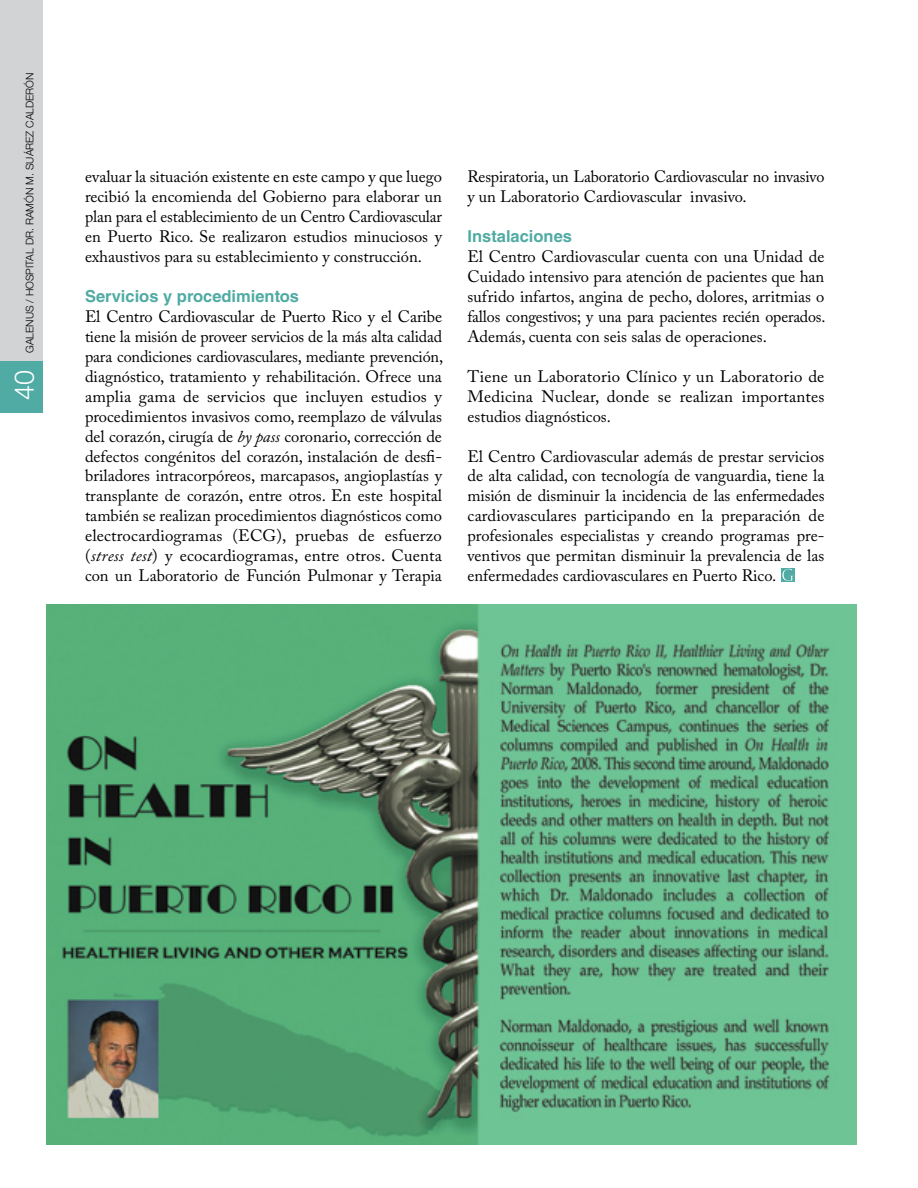
<style>
.page{position:relative;width:918px;height:1188px;background:#fff}
.page>*{position:absolute;margin:0;border:0;box-sizing:border-box;transform-origin:0 0}
.t1{font:300 27px "Helvetica Neue";color:#fff}
.t2{font:16.5px/20px "Adobe Caslon Pro";color:#000;text-align:justify}
.t3{font:700 16.5px "Helvetica LT Std";color:#4faba3}
.t4{font:300 10.5px "Helvetica Neue";color:#000}
.s1{font-style:italic}
</style>
<div class="page">
<div style="left:781px;top:568px;width:14px;height:14px;background:#4faba3"></div>
<svg style="left:782px;top:569px;width:11px;height:12px"></svg>
<img style="left:47px;top:605px;width:810px;height:540px">
<div style="left:0;top:0;width:43px;height:412px;background:#d1d3d4"></div>
<div style="left:0;top:361px;width:43px;height:51px;background:#4faba3"></div>
<p class="t4" style="left:23px;top:353px;width:281px;rotate:-90deg">GALENUS / HOSPITAL Dr. Ramón M. Suárez Calderón</p>
<h1 class="t1" style="left:8px;top:400px;width:32px;rotate:-90deg">40</h1>
<p class="t2" style="left:85px;top:167px;width:358px">evaluar la situación existente en este campo y que luego recibió la encomienda del Gobierno para elaborar un plan para el establecimiento de un Centro Cardiovascular en Puerto Rico. Se realizaron estudios minuciosos y exhaustivos para su establecimiento y construcción.</p>
<p class="t3" style="left:85px;top:286px;width:216px">Servicios y procedimientos</p>
<p class="t2" style="left:85px;top:306px;width:360px">El Centro Cardiovascular de Puerto Rico y el Caribe tiene la misión de proveer servicios de la más alta calidad para condiciones cardiovasculares, mediante prevención, diagnóstico, tratamiento y rehabilitación. Ofrece una amplia gama de servicios que incluyen estudios y procedimientos invasivos como, reemplazo de válvulas del corazón, cirugía de <span class="s1">by pass</span> coronario, corrección de defectos congénitos del corazón, instalación de desfi&shy;briladores intracorpóreos, marcapasos, angioplastías y transplante de corazón, entre otros. En este hospital también se realizan procedimientos diagnósticos como electrocardiogramas (ECG), pruebas de esfuerzo (<span class="s1">stress test</span>) y ecocardiogramas, entre otros. Cuenta con un Laboratorio de Función Pulmonar y Terapia</p>
<p class="t2" style="left:467px;top:167px;width:358px">Respiratoria, un Laboratorio Cardiovascular no invasivo y un Laboratorio Cardiovascular invasivo.</p>
<p class="t3" style="left:467px;top:226px;width:106px">Instalaciones</p>
<p class="t2" style="left:467px;top:246px;width:360px">El Centro Cardiovascular cuenta con una Unidad de Cuidado intensivo para atención de pacientes que han sufrido infartos, angina de pecho, dolores, arritmias o fallos congestivos; y una para pacientes recién operados.<br>Además, cuenta con seis salas de operaciones.</p>
<p class="t2" style="left:468px;top:366px;width:358px">Tiene un Laboratorio Clínico y un Laboratorio de Medicina Nuclear, donde se realizan importantes estudios diagnósticos.</p>
<p class="t2" style="left:468px;top:446px;width:358px">El Centro Cardiovascular además de prestar servicios de alta calidad, con tecnología de vanguardia, tiene la misión de disminuir la incidencia de las enfermedades cardiovasculares participando en la preparación de profesionales especialistas y creando programas pre&shy;ventivos que permitan disminuir la prevalencia de las enfermedades cardiovasculares en Puerto Rico.</p>
</div>
